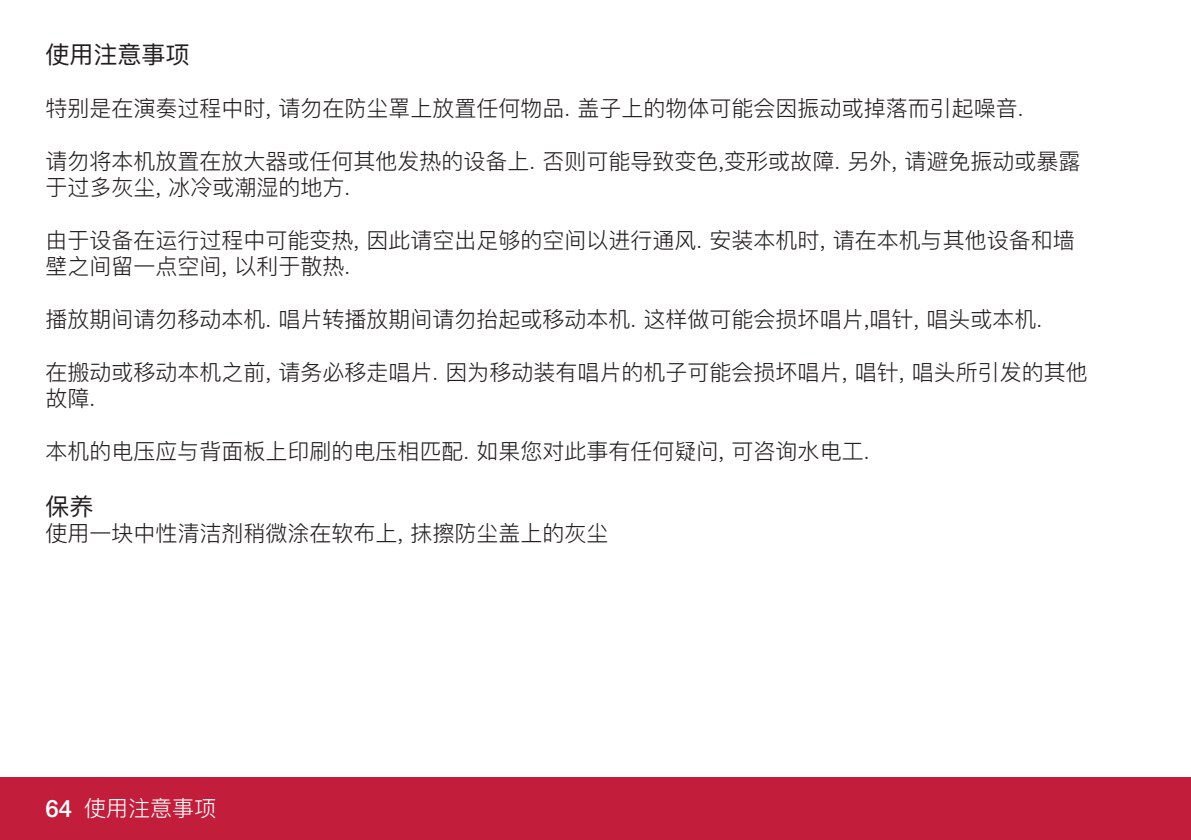
<style>
.page{position:relative;width:1191px;height:840px;background:#fff}
.page>*{position:absolute;margin:0;border:0;box-sizing:border-box;transform-origin:0 0}
.t1{font:24px "Ping Fang SC";color:#231f20}
.t2{font:300 22px/26.4px "Ping Fang SC";color:#231f20}
.t3{font:300 22px "Ping Fang SC";color:#fff}
.s1{font-family:"Helvetica Neue LTW1 G";font-weight:500;font-size:24px}
</style>
<div class="page">
<div style="left:0;top:777px;width:1191px;height:62px;background:#c21e3c"></div>
<p class="t1" style="left:45px;top:39px;width:145px">使用注意事项</p>
<p class="t2" style="left:45px;top:94px;width:979px">特别是在演奏过程中时, 请勿在防尘罩上放置任何物品. 盖子上的物体可能会因振动或掉落而引起噪音.</p>
<p class="t2" style="left:45px;top:147px;width:1036px">请勿将本机放置在放大器或任何其他发热的设备上. 否则可能导致变色,变形或故障. 另外, 请避免振动或暴露于过多灰尘, 冰冷或潮湿的地方.</p>
<p class="t2" style="left:45px;top:226px;width:1031px">由于设备在运行过程中可能变热, 因此请空出足够的空间以进行通风. 安装本机时, 请在本机与其他设备和墙壁之间留一点空间, 以利于散热.</p>
<p class="t2" style="left:45px;top:305px;width:998px">播放期间请勿移动本机. 唱片转播放期间请勿抬起或移动本机. 这样做可能会损坏唱片,唱针, 唱头或本机.</p>
<p class="t2" style="left:45px;top:358px;width:1044px">在搬动或移动本机之前, 请务必移走唱片. 因为移动装有唱片的机子可能会损坏唱片, 唱针, 唱头所引发的其他故障.</p>
<p class="t2" style="left:45px;top:437px;width:825px">本机的电压应与背面板上印刷的电压相匹配. 如果您对此事有任何疑问, 可咨询水电工.</p>
<p class="t1" style="left:45px;top:491px;width:49px">保养</p>
<p class="t2" style="left:45px;top:519px;width:565px">使用一块中性清洁剂稍微涂在软布上, 抹擦防尘盖上的灰尘</p>
<p class="t3" style="left:45px;top:794px;width:172px"><span class="s1">64</span> 使用注意事项</p>
</div>
